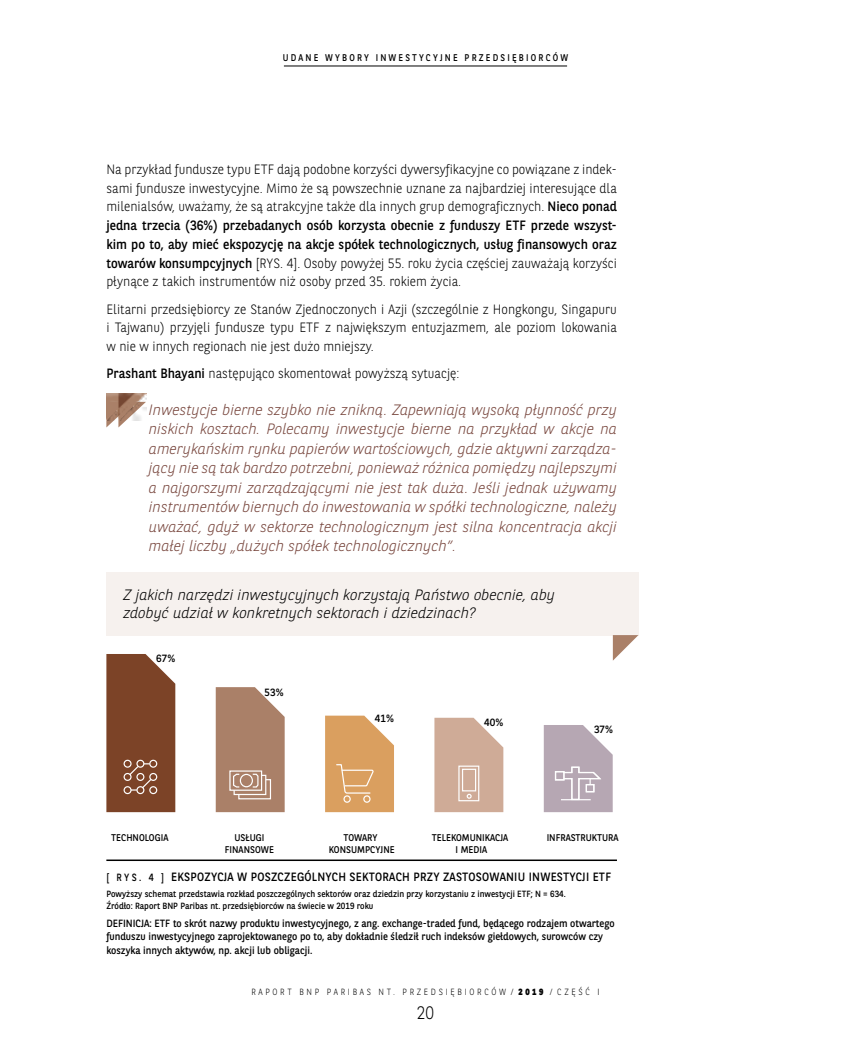
<style>
.page{position:relative;width:851px;height:1063px;background:#fff}
.page>*{position:absolute;margin:0;border:0;box-sizing:border-box;transform-origin:0 0}
.t1{font:300 18px "BNPP Sans";color:#000;scale:.9 1}
.t2{font:italic 300 15px/19.5px "BNPP Sans";color:#77453c;text-align:justify}
.t3{font:italic 300 15px/18.8px "BNPP Sans";color:#000}
.t4{font:300 13.5px/18.8px "BNPP Sans";color:#000;text-align:justify;scale:.95 1}
.t5{font:12px "BNPP Sans";letter-spacing:.02em;color:#000;scale:.95 1}
.t6{font:10.5px/13.5px "BNPP Sans";color:#000;scale:.95 1}
.t7{font:10.5px "BNPP Sans";color:#000}
.t8{font:9.75px "BNPP Sans";color:#000;scale:.95 1}
.t9{font:9.75px "BNPP Sans";letter-spacing:.25em;color:#000;scale:.9 1}
.t10{font:9px/12px "BNPP Sans";color:#000;scale:.95 1}
.t11{font:300 9px "BNPP Sans";letter-spacing:.33em;color:#000;scale:.9 1}
.s1{font-weight:400}
.s2{font-size:10.5px}
.s3{font-weight:800}
</style>
<div class="page">
<svg style="left:106px;top:421px;width:20px;height:6px"></svg>
<div style="left:106px;top:572px;width:532px;height:63px;background:#f6f1ee"></div>
<svg style="left:612px;top:635px;width:26px;height:26px"></svg>
<svg style="left:434px;top:718px;width:69px;height:94px;background:#d4b3a2"></svg>
<svg style="left:216px;top:687px;width:68px;height:125px;background:#b18b75"></svg>
<svg style="left:543px;top:725px;width:69px;height:87px;background:#bfb2bd"></svg>
<svg style="left:325px;top:716px;width:69px;height:96px;background:#dda76d"></svg>
<div style="left:343px;top:795px;width:8px;height:8px;border:1px solid #fff;border-radius:50%"></div>
<div style="left:363px;top:795px;width:7px;height:8px;border:1px solid #fff;border-radius:50%"></div>
<svg style="left:106px;top:654px;width:69px;height:158px;background:#855036"></svg>
<img style="left:106px;top:394px;width:40px;height:27px">
<hr style="left:284px;top:66px;width:283px;height:1px;background:#000">
<hr style="left:106px;top:860px;width:511px;height:1px;background:#000">
<p class="t9" style="left:283px;top:50px;width:318px">UDANE WYBORY INWESTYCYJNE PRZEDSIĘBIORCÓW</p>
<p class="t4" style="left:106px;top:159px;width:539px">Na przykład fundusze typu ETF dają podobne korzyści dywersyfikacyjne co powiązane z indek&shy;sami fundusze inwestycyjne. Mimo że są powszechnie uznane za najbardziej interesujące dla milenialsów, uważamy, że są atrakcyjne także dla innych grup demograficznych. <span class="s1">Nieco ponad jedna trzecia (36%) przebadanych osób korzysta obecnie z funduszy ETF przede wszyst&shy;kim po to, aby mieć ekspozycję na akcje spółek technologicznych, usług finansowych oraz towarów konsumpcyjnych</span> [RYS. 4]. Osoby powyżej 55. roku życia częściej zauważają korzyści płynące z takich instrumentów niż osoby przed 35. rokiem życia.</p>
<p class="t4" style="left:106px;top:299px;width:539px">Elitarni przedsiębiorcy ze Stanów Zjednoczonych i Azji (szczególnie z Hongkongu, Singapuru i Tajwanu) przyjęli fundusze typu ETF z największym entuzjazmem, ale poziom lokowania w nie w innych regionach nie jest dużo mniejszy.</p>
<p class="t4" style="left:106px;top:364px;width:373px"><span class="s1">Prashant Bhayani</span> następująco skomentował powyższą sytuację:</p>
<p class="t2" style="left:149px;top:399px;width:469px">Inwestycje bierne szybko nie znikną. Zapewniają wysoką płynność przy niskich kosztach. Polecamy inwestycje bierne na przykład w akcje na amerykańskim rynku papierów wartościowych, gdzie aktywni zarządza&shy;jący nie są tak bardzo potrzebni, ponieważ różnica pomiędzy najlepszymi a najgorszymi zarządzającymi nie jest tak duża. Jeśli jednak używamy instrumentów biernych do inwestowania w spółki technologiczne, należy uważać, gdyż w sektorze technologicznym jest silna koncentracja akcji małej liczby „dużych spółek technologicznych”.</p>
<p class="t3" style="left:123px;top:584px;width:433px">Z jakich narzędzi inwestycyjnych korzystają Państwo obecnie, aby zdobyć udział w konkretnych sektorach i dziedzinach?</p>
<p class="t7" style="left:156px;top:651px;width:21px">67%</p>
<p class="t7" style="left:264px;top:685px;width:21px">53%</p>
<p class="t7" style="left:375px;top:712px;width:21px">41%</p>
<p class="t7" style="left:484px;top:715px;width:21px">40%</p>
<p class="t7" style="left:594px;top:722px;width:21px">37%</p>
<p class="t8" style="left:111px;top:831px;width:62px">TECHNOLOGIA</p>
<p class="t8" style="left:234px;top:831px;width:33px">USŁUGI</p>
<p class="t8" style="left:343px;top:831px;width:37px">TOWARY</p>
<p class="t8" style="left:432px;top:831px;width:82px">TELEKOMUNIKACJA</p>
<p class="t8" style="left:546px;top:831px;width:77px">INFRASTRUKTURA</p>
<p class="t8" style="left:225px;top:843px;width:53px">FINANSOWE</p>
<p class="t8" style="left:329px;top:843px;width:71px">KONSUMPCYJNE</p>
<p class="t8" style="left:455px;top:843px;width:35px">I MEDIA</p>
<p class="t5" style="left:106px;top:868px;width:533px"><span class="s2">[ R Y S . 4 ]</span> EKSPOZYCJA W POSZCZEGÓLNYCH SEKTORACH PRZY ZASTOSOWANIU INWESTYCJI ETF</p>
<p class="t10" style="left:106px;top:887px;width:485px">Powyższy schemat przedstawia rozkład poszczególnych sektorów oraz dziedzin przy korzystaniu z inwestycji ETF; N = 634.<br>Źródło: Raport BNP Paribas nt. przedsiębiorców na świecie w 2019 roku</p>
<p class="t6" style="left:106px;top:916px;width:536px">DEFINICJA: ETF to skrót nazwy produktu inwestycyjnego, z ang. exchange-traded fund, będącego rodzajem otwartego funduszu inwestycyjnego zaprojektowanego po to, aby dokładnie śledził ruch indeksów giełdowych, surowców czy koszyka innych aktywów, np. akcji lub obligacji.</p>
<p class="t11" style="left:251px;top:986px;width:388px">RAPORT BNP PARIBAS NT. PRZEDSIĘBIORCÓW / <span class="s3">2019</span> / CZĘŚĆ I</p>
<h1 class="t1" style="left:417px;top:1001px;width:21px">20</h1>
</div>
